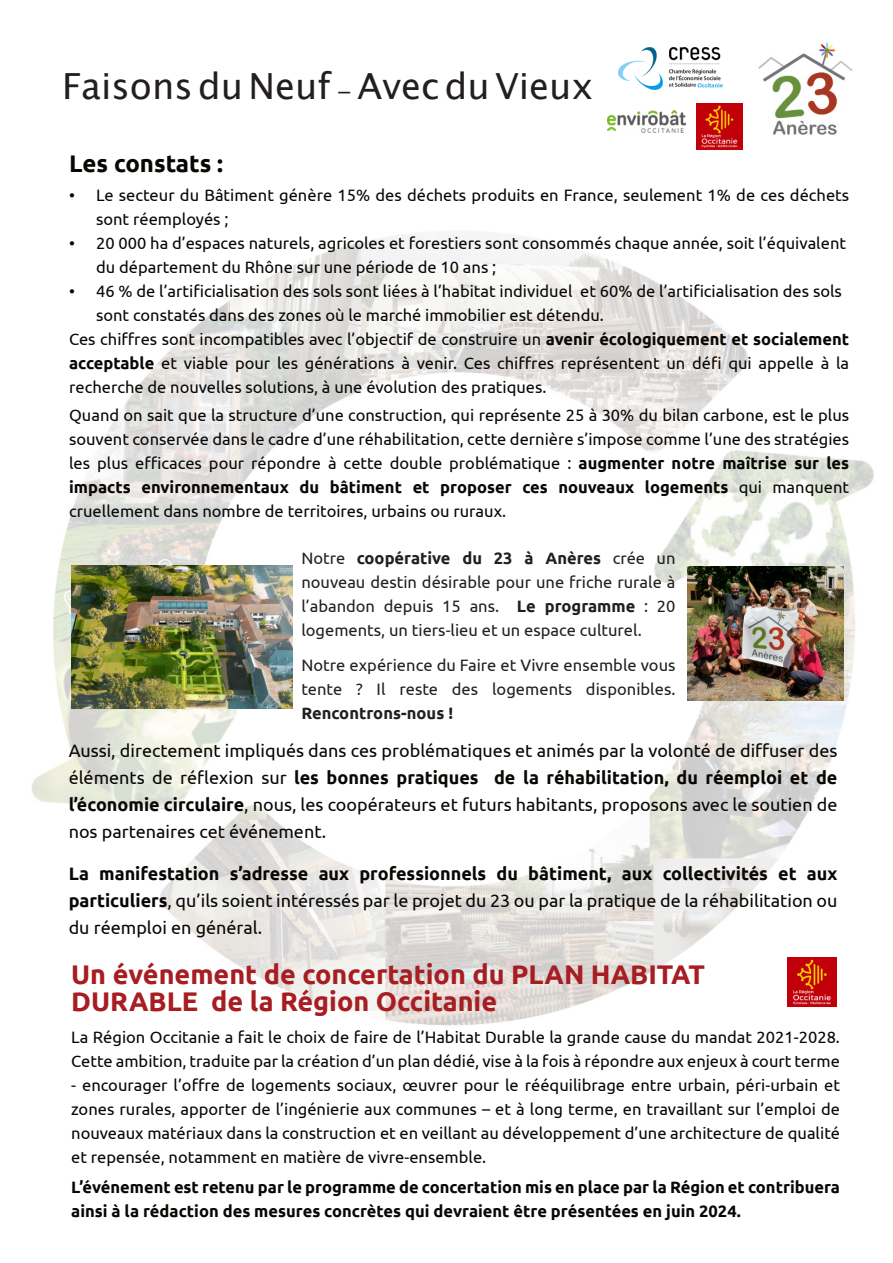
<style>
.page{position:relative;width:893px;height:1263px;background:#fff}
.page>*{position:absolute;margin:0;border:0;box-sizing:border-box;transform-origin:0 0}
.t1{font:36px "Lucida Grande";color:#231f20}
.t2{font:700 27px/27.8px "Ubuntu";color:#a71d21}
.t3{font:700 24px "Ubuntu";color:#080704}
.t4{font:18px/27px "Ubuntu";color:#080704;text-align:justify}
.t5{font:16.5px/24px "Ubuntu";color:#080704}
.t6{font:16.5px/24px "Ubuntu";color:#231f20;text-align:justify}
.t7{font:700 16.5px/24px "Ubuntu";color:#080704}
.t8{font:700 16.5px "Ubuntu";color:#231f20}
.s1{font-family:"Sana"}
.s2{font-weight:700}
</style>
<div class="page">
<img style="left:32px;top:232px;width:842px;height:794px">
<img style="left:71px;top:565px;width:221px;height:143px">
<img style="left:687px;top:566px;width:157px;height:134px">
<img style="left:788px;top:957px;width:49px;height:49px">
<img style="left:618px;top:47px;width:105px;height:43px">
<img style="left:607px;top:111px;width:79px;height:21px">
<img style="left:696px;top:103px;width:47px;height:46px">
<img style="left:758px;top:42px;width:95px;height:93px">
<h1 class="t1" style="left:62px;top:71px;width:533px">Faisonsdu Neuf <span class="s1">-</span>AvecduVieux</h1>
<h3 class="t3" style="left:69px;top:153px;width:156px">Les constats :</h3>
<p class="t5" style="left:96px;top:184px;width:755px;text-indent:-27px">• Le secteur du Bâtiment génère 15% des déchets produits en France, seulement 1% de ces déchets sont réemployés ;</p>
<p class="t5" style="left:96px;top:232px;width:751px;text-indent:-27px">• 20 000 ha d’espaces naturels, agricoles et forestiers sont consommés chaque année, soit l’équivalent du département du Rhône sur une période de 10 ans ;</p>
<p class="t5" style="left:69px;top:280px;width:774px">• 46 % de l’artificialisation des sols sont liées à l’habitat individuel et 60% de l’artificialisation des sols</p>
<p class="t5" style="left:96px;top:304px;width:509px">sont constatés dans des zones où le marché immobilier est détendu.</p>
<p class="t5" style="left:69px;top:328px;width:782px">Ces chiffres sont incompatibles avec l’objectif de construire un <span class="s2">avenir écologiquement et socialement</span></p>
<p class="t5" style="left:69px;top:352px;width:782px"><span class="s2">acceptable</span> et viable pour les générations à venir. Ces chiffres représentent un défi qui appelle à la</p>
<p class="t5" style="left:69px;top:376px;width:479px">recherche de nouvelles solutions, à une évolution des pratiques.</p>
<p class="t5" style="left:69px;top:404px;width:782px;text-align:justify">Quand on sait que la structure d’une construction, qui représente 25 à 30% du bilan carbone, est le plus souvent conservée dans le cadre d’une réhabilitation, cette dernière s’impose comme l’une des stratégies les plus efficaces pour répondre à cette double problématique : <span class="s2">augmenter notre maîtrise sur les impacts environnementaux du bâtiment et proposer ces nouveaux logements</span> qui manquent cruellement dans nombre de territoires, urbains ou ruraux.</p>
<p class="t6" style="left:301px;top:547px;width:376px">Notre <span class="s2">coopérative du 23 à Anères</span> crée un nouveau destin désirable pour une friche rurale à l’abandon depuis 15 ans. <span class="s2">Le programme</span> : 20 logements, un tiers-lieu et un espace culturel.</p>
<p class="t6" style="left:301px;top:654px;width:376px">Notre expérience du Faire et Vivre ensemble vous tente ? Il reste des logements disponibles.</p>
<p class="t8" style="left:301px;top:706px;width:153px">Rencontrons-nous !</p>
<p class="t4" style="left:69px;top:738px;width:770px">Aussi, directement impliqués dans ces problématiques et animés par la volonté de diffuser des éléments de réflexion sur <span class="s2">les bonnes pratiques de la réhabilitation, du réemploi et de l’économie circulaire</span>, nous, les coopérateurs et futurs habitants, proposons avec le soutien de nos partenaires cet événement.</p>
<p class="t4" style="left:69px;top:861px;width:770px"><span class="s2">La manifestation s’adresse aux professionnels du bâtiment, aux collectivités et aux particuliers</span>, qu’ils soient intéressés par le projet du 23 ou par la pratique de la réhabilitation ou du réemploi en général.</p>
<h2 class="t2" style="left:71px;top:962px;width:635px">Un événement de concertation du PLAN HABITAT<br>DURABLE de la Région Occitanie</h2>
<p class="t5" style="left:71px;top:1026px;width:770px">La Région Occitanie a fait le choix de faire de l’Habitat Durable la grande cause du mandat 2021-2028.<br>Cette ambition, traduite par la création d’un plan dédié, vise à la fois à répondre aux enjeux à court terme</p>
<p class="t5" style="left:71px;top:1074px;width:770px;text-align:justify">- encourager l’offre de logements sociaux, œuvrer pour le rééquilibrage entre urbain, péri-urbain et zones rurales, apporter de l’ingénierie aux communes – et à long terme, en travaillant sur l’emploi de nouveaux matériaux dans la construction et en veillant au développement d’une architecture de qualité et repensée, notamment en matière de vivre-ensemble.</p>
<p class="t7" style="left:71px;top:1176px;width:770px">L’événement est retenu par le programme de concertation mis en place par la Région et contribuera ainsi à la rédaction des mesures concrètes qui devraient être présentées en juin 2024.</p>
</div>
